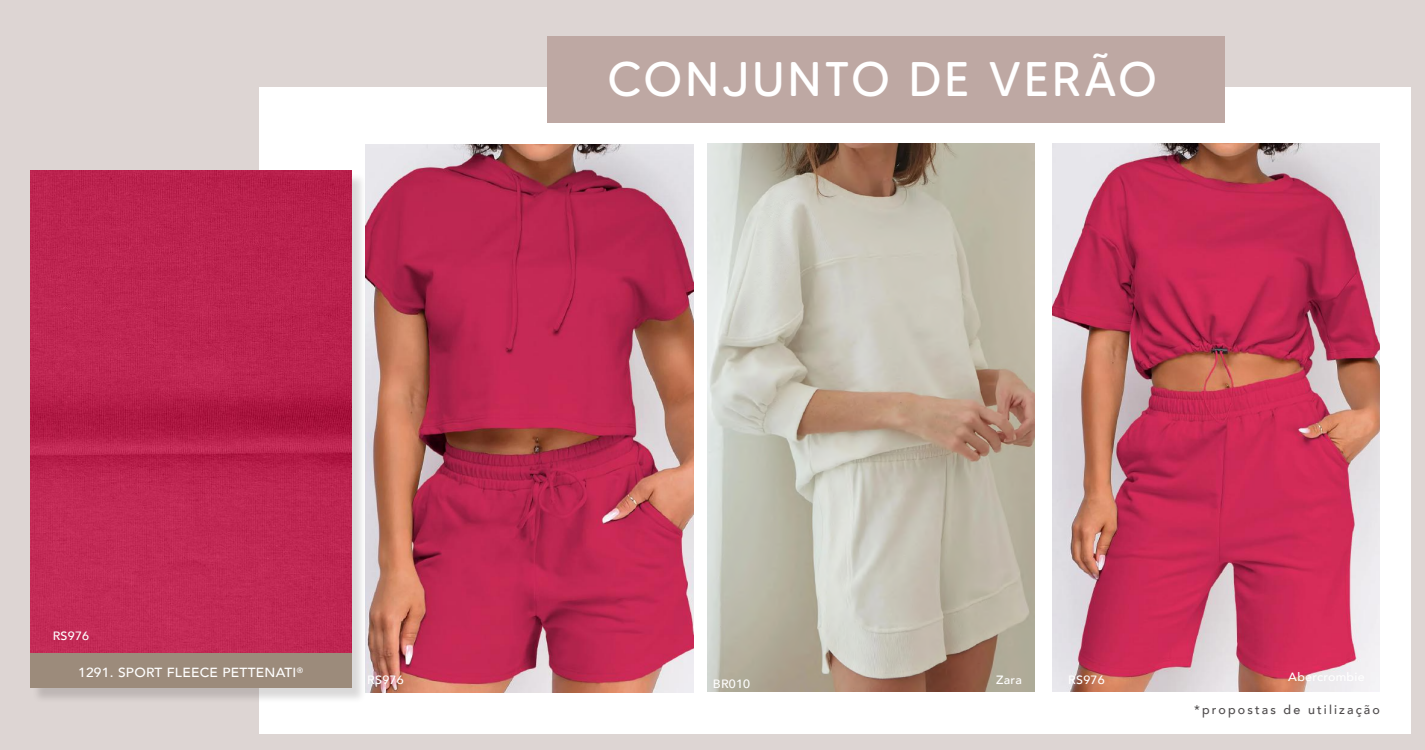
<style>
.page{position:relative;width:1425px;height:750px;background:#ddd5d3}
.page>*{position:absolute;margin:0;border:0;box-sizing:border-box;transform-origin:0 0}
.t1{font:48.5px "MADE Tommy Soft";letter-spacing:.06em;color:#fff}
.t2{font:500 13.25px "Avenir";letter-spacing:.02em;color:#fff;scale:1.04 1}
.t3{font:500 12.5px "Avenir";letter-spacing:.17em;color:#4e4b4c}
.t4{font:500 12px "Avenir";letter-spacing:.02em;color:#fff;scale:1.04 1}
</style>
<div class="page">
<div style="left:259px;top:87px;width:1151px;height:647px;background:#fff"></div>
<div style="left:548px;top:36px;width:677px;height:87px;background:#bea8a3"></div>
<img style="left:707px;top:144px;width:328px;height:547px">
<img style="left:1053px;top:144px;width:327px;height:547px">
<img style="left:366px;top:145px;width:327px;height:547px">
<div style="left:32px;top:173px;width:335px;height:530px;background:#241f1f;opacity:.17"></div>
<img style="left:30px;top:171px;width:321px;height:482px">
<div style="left:30px;top:653px;width:321px;height:35px;background:#9c8b7b"></div>
<h1 class="t1" style="left:608px;top:49px;width:551px">CONJUNTO DE VERÃO</h1>
<p class="t4" style="left:53px;top:625px;width:37px">RS976</p>
<p class="t2" style="left:78px;top:661px;width:218px">1291. SPORT FLEECE PETTENATI<sup>®</sup></p>
<p class="t4" style="left:367px;top:670px;width:37px">RS976</p>
<p class="t4" style="left:996px;top:670px;width:26px">Zara</p>
<p class="t4" style="left:1068px;top:670px;width:37px">RS976</p>
<p class="t4" style="left:713px;top:673px;width:37px">BR010</p>
<p class="t3" style="left:1194px;top:699px;width:187px">*propostas de utilização</p>
</div>
